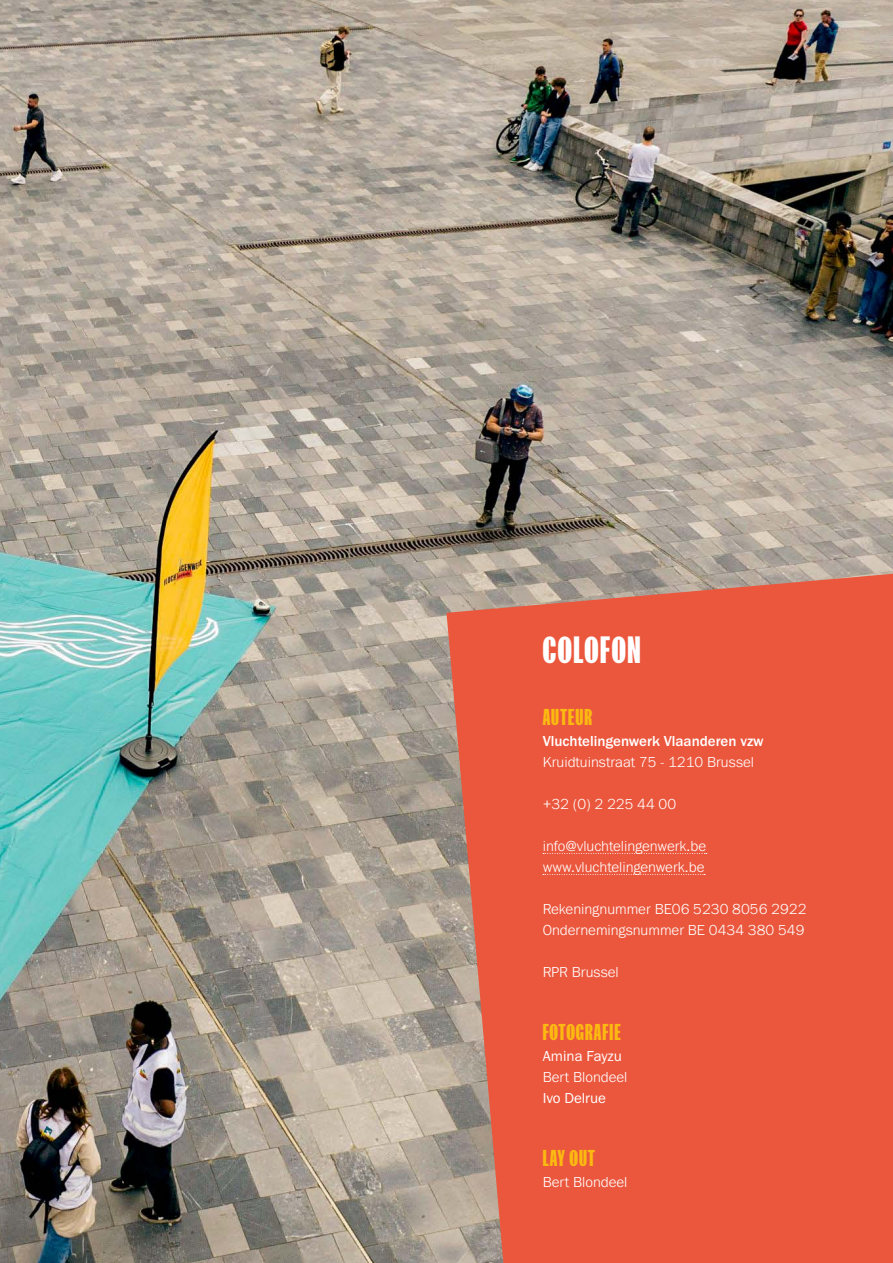
<style>
.page{position:relative;width:893px;height:1263px;background:#fff}
.page>*{position:absolute;margin:0;border:0;box-sizing:border-box;transform-origin:0 0}
.t1{font:700 34.8px "FK Screamer";letter-spacing:.05em;color:#fff}
.t2{font:700 21px "FK Screamer";letter-spacing:.05em;color:#fbb911}
.t3{font:300 15px/21px "Franklin Gothic URW";color:#fff}
.t4{font:500 15px "Franklin Gothic URW";color:#fff}
.t5{font:15px "Franklin Gothic URW Boo";color:#fff}
</style>
<div class="page">
<img style="left:0;top:0;width:893px;height:1263px">
<svg style="left:446px;top:574px;width:447px;height:689px;background:#e55d44"></svg>
<svg style="left:543px;top:853px;width:164px;height:1px"></svg>
<svg style="left:543px;top:874px;width:162px;height:1px"></svg>
<h1 class="t1" style="left:543px;top:629px;width:100px">COLOFON</h1>
<h2 class="t2" style="left:543px;top:705px;width:51px">AUTEUR</h2>
<p class="t4" style="left:543px;top:732px;width:223px">Vluchtelingenwerk Vlaanderen vzw</p>
<p class="t3" style="left:543px;top:751px;width:213px">Kruidtuinstraat 75 - 1210 Brussel</p>
<p class="t3" style="left:543px;top:793px;width:135px">+32 (0) 2 225 44 00</p>
<p class="t3" style="left:543px;top:835px;width:165px">info@vluchtelingenwerk.be www.vluchtelingenwerk.be</p>
<p class="t3" style="left:543px;top:898px;width:265px">Rekeningnummer BE06 5230 8056 2922<br>Ondernemingsnummer BE 0434 380 549</p>
<p class="t3" style="left:543px;top:961px;width:77px">RPR Brussel</p>
<h2 class="t2" style="left:543px;top:1020px;width:80px">FOTOGRAFIE</h2>
<p class="t5" style="left:543px;top:1047px;width:81px">Amina Fayzu</p>
<p class="t3" style="left:543px;top:1066px;width:86px">Bert Blondeel</p>
<p class="t5" style="left:543px;top:1089px;width:65px">Ivo Delrue</p>
<h2 class="t2" style="left:543px;top:1146px;width:54px">LAY OUT</h2>
<p class="t3" style="left:543px;top:1171px;width:86px">Bert Blondeel</p>
</div>
